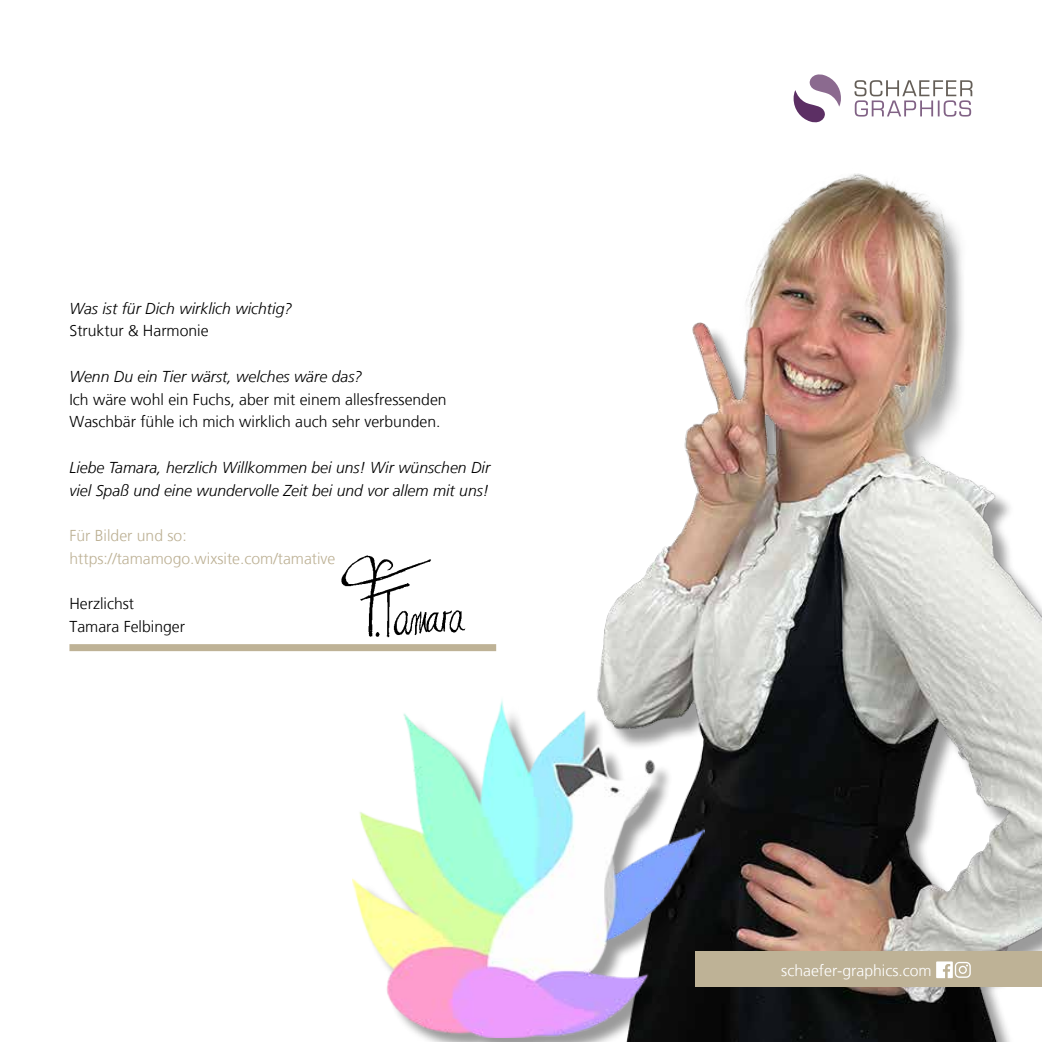
<style>
.page{position:relative;width:1042px;height:1042px;background:#fff}
.page>*{position:absolute;margin:0;border:0;box-sizing:border-box;transform-origin:0 0}
.t1{font:italic 300 15.75px/22.8px "Frutiger LT";color:#000}
.t2{font:300 15.75px/22.8px "Frutiger LT";color:#000}
.t3{font:300 15.75px/22.8px "Frutiger LT";color:#bdb195}
.t4{font:300 15.75px "Frutiger LT";color:#fff}
</style>
<div class="page">
<img style="left:322px;top:82px;width:720px;height:960px">
<svg style="left:793px;top:74px;width:48px;height:48px"></svg>
<svg style="left:854px;top:80px;width:118px;height:37px"></svg>
<div style="left:69px;top:644px;width:427px;height:7px;background:#beb296"></div>
<div style="left:695px;top:950px;width:347px;height:36px;background:#beb296"></div>
<svg style="left:936px;top:961px;width:35px;height:17px"></svg>
<img style="left:333px;top:552px;width:147px;height:88px">
<div style="left:355px;top:703px;width:368px;height:339px;background:#000;opacity:.4"></div>
<img style="left:352px;top:696px;width:352px;height:341px">
<p class="t1" style="left:69px;top:297px;width:224px">Was ist für Dich wirklich wichtig?</p>
<p class="t2" style="left:69px;top:320px;width:141px">Struktur &amp; Harmonie</p>
<p class="t1" style="left:69px;top:365px;width:294px">Wenn Du ein Tier wärst, welches wäre das?</p>
<p class="t2" style="left:69px;top:388px;width:379px">Ich wäre wohl ein Fuchs, aber mit einem allesfressenden<br>Waschbär fühle ich mich wirklich auch sehr verbunden.</p>
<p class="t1" style="left:69px;top:456px;width:422px">Liebe Tamara, herzlich Willkommen bei uns! Wir wünschen Dir viel Spaß und eine wundervolle Zeit bei und vor allem mit uns!</p>
<p class="t3" style="left:69px;top:524px;width:267px">Für Bilder und so: https://tamamogo.wixsite.com/tamative</p>
<p class="t2" style="left:69px;top:593px;width:117px">Herzlichst<br>Tamara Felbinger</p>
<p class="t4" style="left:781px;top:961px;width:152px">schaefer-graphics.com</p>
</div>
